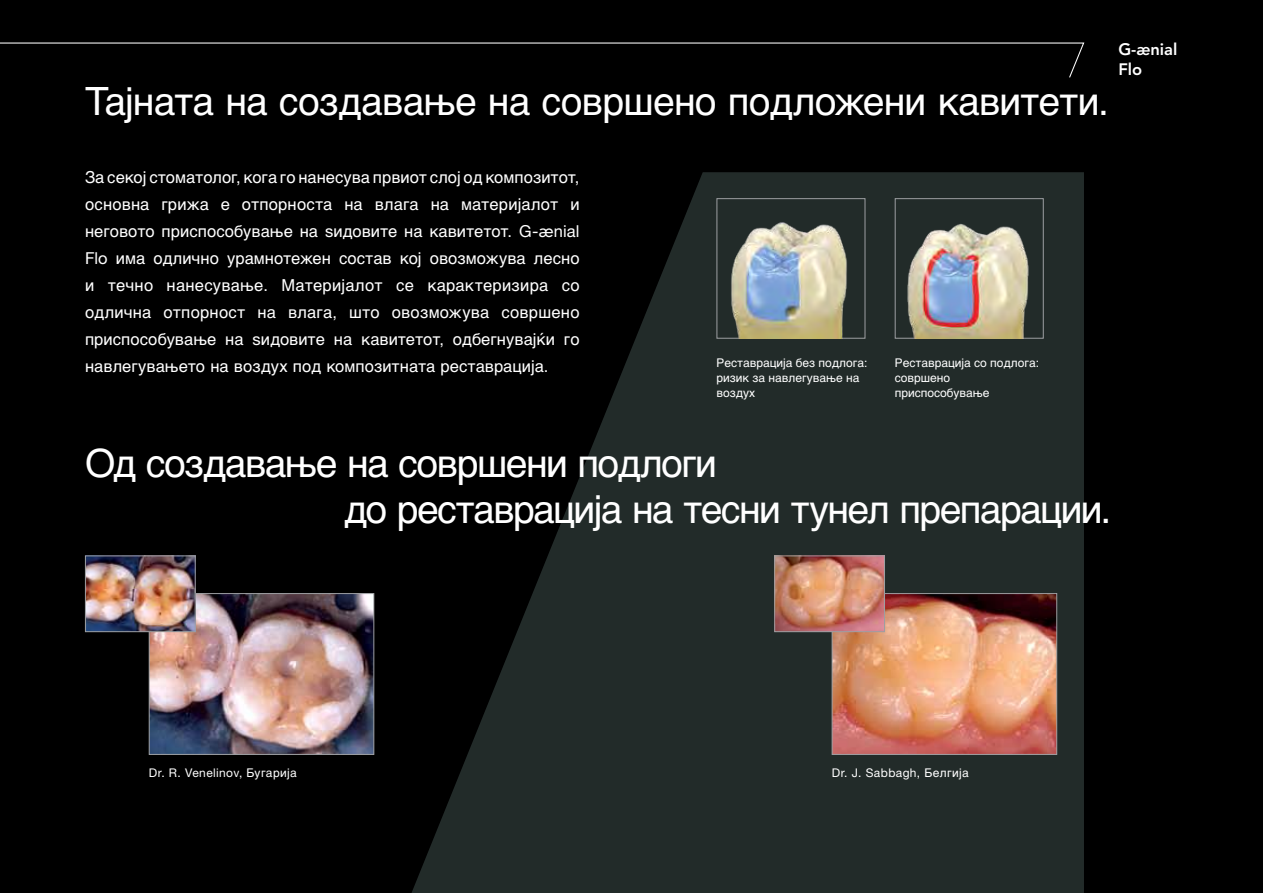
<style>
.page{position:relative;width:1263px;height:893px;background:#000}
.page>*{position:absolute;margin:0;border:0;box-sizing:border-box;transform-origin:0 0}
.t1{font:39px/46.2px "Helvetica Cyrillic Upright";letter-spacing:-.035em;color:#fff}
.t2{font:16.5px/27px "Helvetica Cyrillic Upright";color:#fff;text-align:justify}
.t3{font:800 16.5px/19.8px "Avenir";color:#fff}
.t4{font:12px/15px "Helvetica Cyrillic Upright";color:#fff}
.t5{font:12px "Helvetica Neue X";letter-spacing:.035em;color:#fff}
.s1{font-family:"Helvetica Neue X"}
.s2{font-family:"Avenir";font-size:18px}
.s3{font-family:"Helvetica Cyrillic Upright"}
</style>
<div class="page">
<svg style="left:411px;top:172px;width:673px;height:721px;fill:#222b29"></svg>
<img style="left:151px;top:595px;width:221px;height:158px">
<div style="left:149px;top:593px;width:225px;height:162px;border:1px solid #9d9fa2"></div>
<img style="left:87px;top:557px;width:107px;height:73px">
<div style="left:85px;top:555px;width:111px;height:77px;border:1px solid #9d9fa2"></div>
<img style="left:834px;top:595px;width:221px;height:158px">
<div style="left:832px;top:593px;width:225px;height:162px;border:1px solid #9d9fa2"></div>
<img style="left:776px;top:557px;width:107px;height:73px">
<div style="left:774px;top:555px;width:111px;height:77px;border:1px solid #9d9fa2"></div>
<div style="left:716px;top:198px;width:149px;height:141px;border:1px solid #9d9fa2"></div>
<div style="left:895px;top:198px;width:149px;height:141px;border:1px solid #9d9fa2"></div>
<img style="left:724px;top:208px;width:131px;height:131px">
<img style="left:899px;top:208px;width:137px;height:131px">
<svg style="left:0;top:42px;width:1085px;height:36px"></svg>
<h1 class="t1" style="left:85px;top:79px;width:1025px">Tajnata na sozdavawe na sovrπeno podloæeni kaviteti.</h1>
<p class="t3" style="left:1118px;top:40px;width:61px">G-≥nial<br>Flo</p>
<p class="t2" style="left:85px;top:164px;width:496px">Za sekoj stomatolog, koga go nanesuva prviot sloj od kompozitot, osnovna griæa e otpornosta na vlaga na materijalot i negovoto prisposobuvawe na <span class="s1">s</span>idovite na kavitetot. <span class="s1">G-</span><span class="s2">≥</span><span class="s1">nial Flo</span> ima odliüno uramnoteæen sostav koj ovozmoæuva lesno i teüno nanesuvawe. Materijalot se karakterizira so odliüna otpornost na vlaga, πto ovozmoæuva sovrπeno prisposobuvawe na <span class="s1">s</span>idovite na kavitetot, odbegnuvajôi go navleguvaweto na vozduh pod kompozitnata restavracija.</p>
<p class="t4" style="left:716px;top:355px;width:152px">Restavracija bez podloga: rizik za navleguvawe na vozduh</p>
<p class="t4" style="left:895px;top:355px;width:146px">Restavracija so podloga: sovrπeno prisposobuvawe</p>
<h1 class="t1" style="left:343px;top:440px;width:769px;text-indent:-258px">Od sozdavawe na sovrπeni podlogi<br>do restavracija na tesni tunel preparacii.</h1>
<p class="t5" style="left:149px;top:766px;width:149px">Dr. R. Venelinov, <span class="s3">Bugarija</span></p>
<p class="t5" style="left:832px;top:766px;width:139px">Dr. J. Sabbagh, <span class="s3">Belgija</span></p>
</div>
